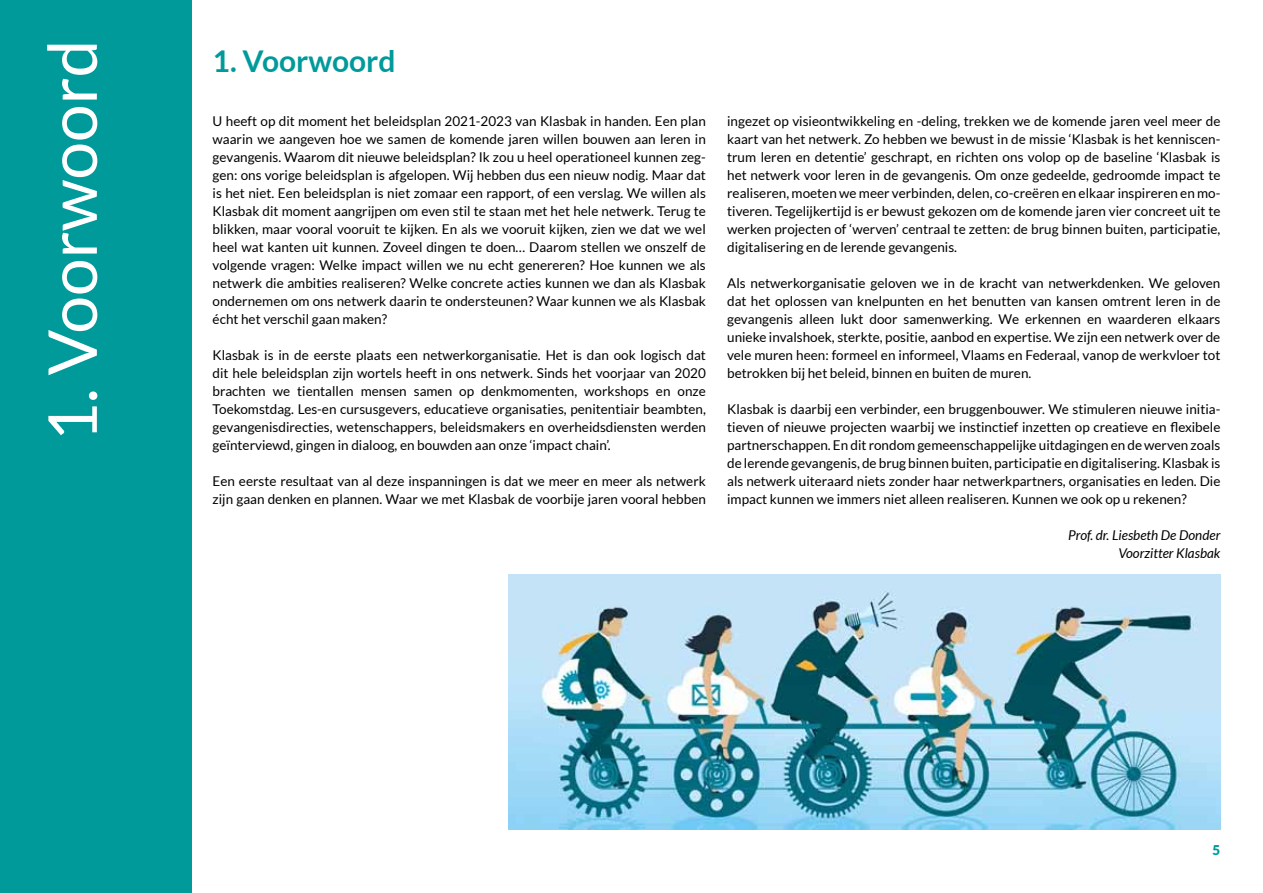
<style>
.page{position:relative;width:1263px;height:893px;background:#fff}
.page>*{position:absolute;margin:0;border:0;box-sizing:border-box;transform-origin:0 0}
.t1{font:67.5px "Lato";color:#fff}
.t2{font:700 30px "Lato";color:#009a9b}
.t3{font:13.5px/18px "Lato";color:#000;text-align:justify}
.t4{font:italic 13.5px/18px "Lato";color:#000;text-align:right}
.t5{font:900 13.5px "Lato";color:#009a9b}
</style>
<div class="page">
<div style="left:0;top:0;width:191px;height:893px;background:#009a9b"></div>
<img style="left:509px;top:574px;width:711px;height:255px">
<h1 class="t1" style="left:35px;top:442px;width:404px;rotate:-90deg">1. Voorwoord</h1>
<h2 class="t2" style="left:213px;top:44px;width:184px">1. Voorwoord</h2>
<p class="t3" style="left:213px;top:112px;width:495px">U heeft op dit moment het beleidsplan 2021-2023 van Klasbak in handen. Een plan waarin we aangeven hoe we samen de komende jaren willen bouwen aan leren in gevangenis. Waarom dit nieuwe beleidsplan? Ik zou u heel operationeel kunnen zeg&shy;gen: ons vorige beleidsplan is afgelopen. Wij hebben dus een nieuw nodig. Maar dat is het niet. Een beleidsplan is niet zomaar een rapport, of een verslag. We willen als Klasbak dit moment aangrijpen om even stil te staan met het hele netwerk. Terug te blikken, maar vooral vooruit te kijken. En als we vooruit kijken, zien we dat we wel heel wat kanten uit kunnen. Zoveel dingen te doen… Daarom stellen we onszelf de volgende vragen: Welke impact willen we nu echt genereren? Hoe kunnen we als netwerk die ambities realiseren? Welke concrete acties kunnen we dan als Klasbak ondernemen om ons netwerk daarin te ondersteunen? Waar kunnen we als Klasbak écht het verschil gaan maken?</p>
<p class="t3" style="left:213px;top:346px;width:495px">Klasbak is in de eerste plaats een netwerkorganisatie. Het is dan ook logisch dat dit hele beleidsplan zijn wortels heeft in ons netwerk. Sinds het voorjaar van 2020 brachten we tientallen mensen samen op denkmomenten, workshops en onze Toekomstdag. Les-en cursusgevers, educatieve organisaties, penitentiair beambten, gevangenisdirecties, wetenschappers, beleidsmakers en overheidsdiensten werden geïnterviewd, gingen in dialoog, en bouwden aan onze ‘impact chain’.</p>
<p class="t3" style="left:213px;top:472px;width:495px">Een eerste resultaat van al deze inspanningen is dat we meer en meer als netwerk zijn gaan denken en plannen. Waar we met Klasbak de voorbije jaren vooral hebben</p>
<p class="t3" style="left:727px;top:112px;width:495px">ingezet op visieontwikkeling en -deling, trekken we de komende jaren veel meer de kaart van het netwerk. Zo hebben we bewust in de missie ‘Klasbak is het kenniscen&shy;trum leren en detentie’ geschrapt, en richten ons volop op de baseline ‘Klasbak is het netwerk voor leren in de gevangenis. Om onze gedeelde, gedroomde impact te realiseren, moeten we meer verbinden, delen, co-creëren en elkaar inspireren en mo&shy;tiveren. Tegelijkertijd is er bewust gekozen om de komende jaren vier concreet uit te werken projecten of ‘werven’ centraal te zetten: de brug binnen buiten, participatie, digitalisering en de lerende gevangenis.</p>
<p class="t3" style="left:727px;top:274px;width:495px">Als netwerkorganisatie geloven we in de kracht van netwerkdenken. We geloven dat het oplossen van knelpunten en het benutten van kansen omtrent leren in de gevangenis alleen lukt door samenwerking. We erkennen en waarderen elkaars unieke invalshoek, sterkte, positie, aanbod en expertise. We zijn een netwerk over de vele muren heen: formeel en informeel, Vlaams en Federaal, vanop de werkvloer tot betrokken bij het beleid, binnen en buiten de muren.</p>
<p class="t3" style="left:727px;top:400px;width:495px">Klasbak is daarbij een verbinder, een bruggenbouwer. We stimuleren nieuwe initia&shy;tieven of nieuwe projecten waarbij we instinctief inzetten op creatieve en flexibele partnerschappen. En dit rondom gemeenschappelijke uitdagingen en de werven zoals de lerende gevangenis, de brug binnen buiten, participatie en digitalisering. Klasbak is als netwerk uiteraard niets zonder haar netwerkpartners, organisaties en leden. Die impact kunnen we immers niet alleen realiseren. Kunnen we ook op u rekenen?</p>
<p class="t4" style="left:1068px;top:526px;width:154px">Prof. dr. Liesbeth De Donder<br>Voorzitter Klasbak</p>
<p class="t5" style="left:1212px;top:842px;width:9px">5</p>
</div>
